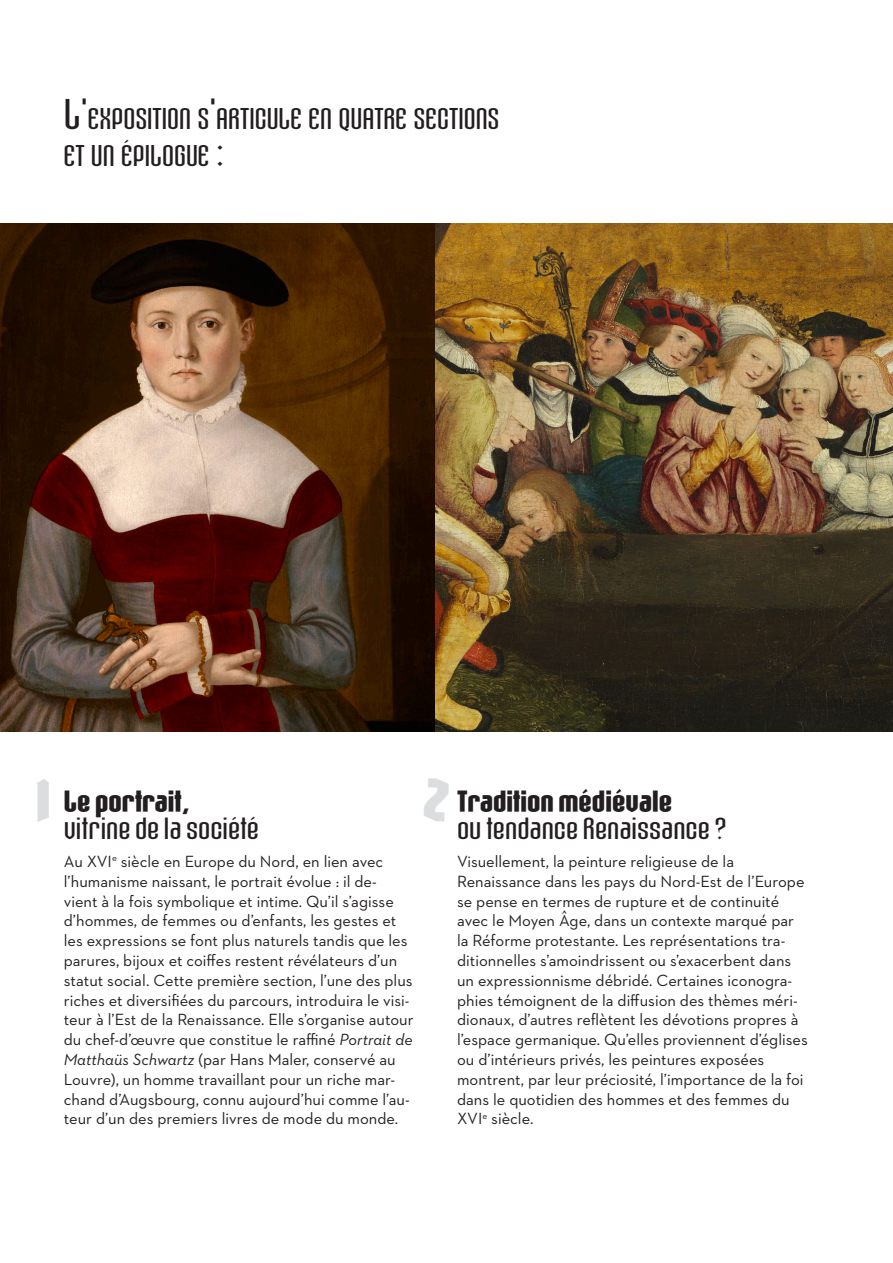
<style>
.page{position:relative;width:893px;height:1263px;background:#fff}
.page>*{position:absolute;margin:0;border:0;box-sizing:border-box;transform-origin:0 0}
.t1{font:45px "Raven Hell Black Gothic";color:#dcdddf}
.t2{font:22.5px "Raven Hell";color:#231f20}
.t3{font:700 22.5px "Raven Hell";color:#231f20}
.t4{font:22.05px "Raven Hell";color:#231f20}
.t5{font:16.5px/19.8px "Neutraface 2 Text";color:#231f20}
.s1{font-size:31.5px}
.s2{font-style:italic}
</style>
<div class="page">
<img style="left:0;top:223px;width:893px;height:508px">
<p class="t4" style="left:64px;top:101px;width:437px"><span class="s1">L’</span>EXPOSITION S<span class="s1">’</span>ARTICULE EN QUATRE SECTIONS</p>
<p class="t4" style="left:64px;top:139px;width:162px">ET UN ÉPILOGUE <span class="s1">:</span></p>
<p class="t1" style="left:36px;top:765px;width:16px">1</p>
<p class="t1" style="left:423px;top:765px;width:29px">2</p>
<p class="t3" style="left:64px;top:783px;width:127px">Le portrait,</p>
<p class="t2" style="left:64px;top:810px;width:197px">vitrine de la société</p>
<p class="t5" style="left:64px;top:851px;width:351px">Au XVI<sup>e</sup> siècle en Europe du Nord, en lien avec l’humanisme naissant, le portrait évolue : il de&shy;vient à la fois symbolique et intime. Qu’il s’agisse d’hommes, de femmes ou d’enfants, les gestes et les expressions se font plus naturels tandis que les parures, bijoux et coiffes restent révélateurs d’un statut social. Cette première section, l’une des plus riches et diversifiées du parcours, introduira le visi&shy;teur à l’Est de la Renaissance. Elle s’organise autour du chef-d’œuvre que constitue le raffiné <span class="s2">Portrait de Matthaüs Schwartz</span> (par Hans Maler, conservé au Louvre), un homme travaillant pour un riche mar&shy;chand d’Augsbourg, connu aujourd’hui comme l’au&shy;teur d’un des premiers livres de mode du monde.</p>
<p class="t3" style="left:457px;top:783px;width:217px">Tradition médiévale</p>
<p class="t2" style="left:457px;top:810px;width:271px">ou tendance Renaissance ?</p>
<p class="t5" style="left:457px;top:851px;width:352px">Visuellement, la peinture religieuse de la Renaissance dans les pays du Nord-Est de l’Europe se pense en termes de rupture et de continuité avec le Moyen Âge, dans un contexte marqué par la Réforme protestante. Les représentations tra&shy;ditionnelles s’amoindrissent ou s’exacerbent dans un expressionnisme débridé. Certaines iconogra&shy;phies témoignent de la diffusion des thèmes méri&shy;dionaux, d’autres reflètent les dévotions propres à l’espace germanique. Qu’elles proviennent d’églises ou d’intérieurs privés, les peintures exposées montrent, par leur préciosité, l’importance de la foi dans le quotidien des hommes et des femmes du XVI<sup>e</sup> siècle.</p>
</div>
